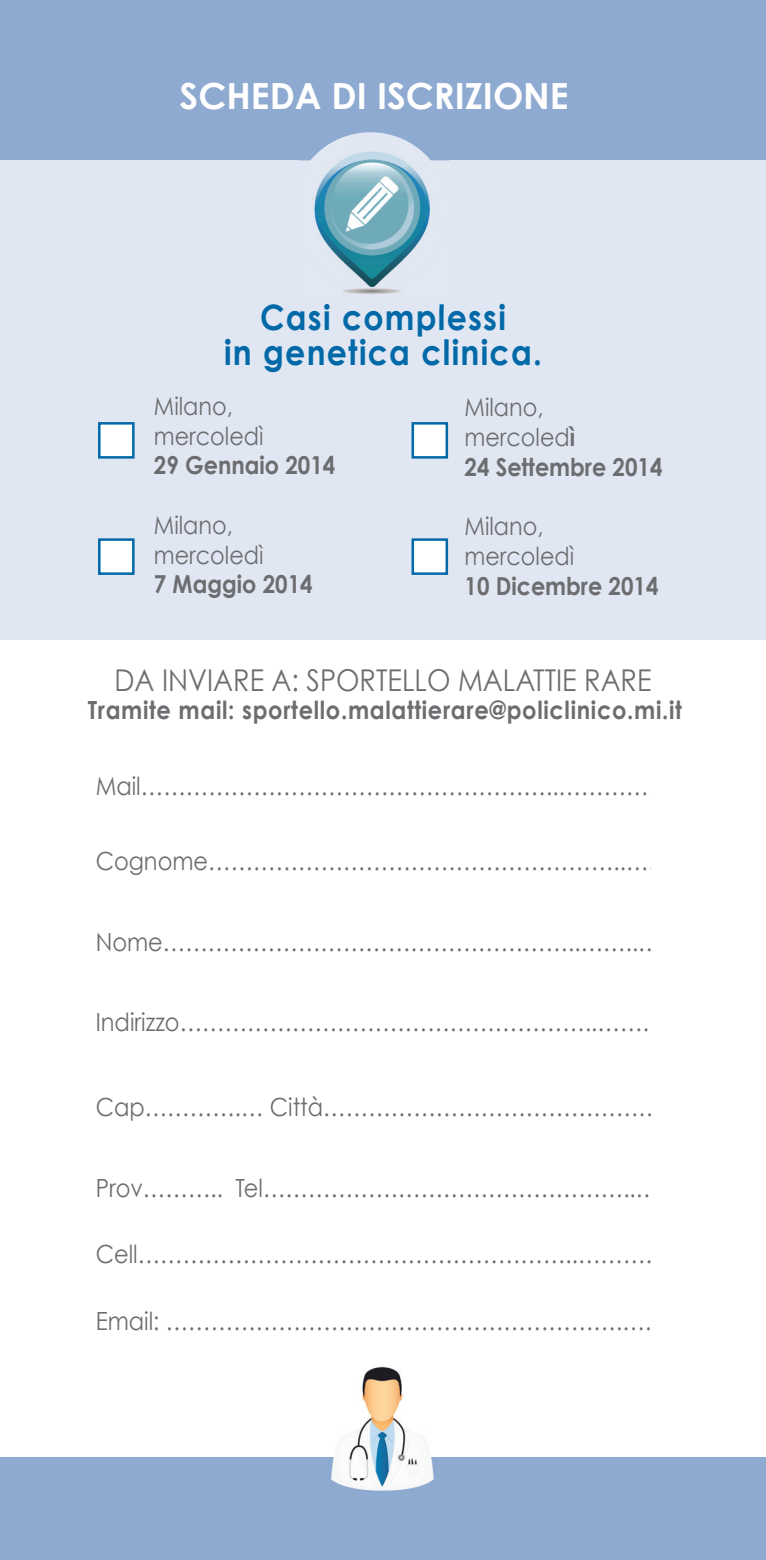
<style>
.page{position:relative;width:766px;height:1560px;background:#fff}
.page>*{position:absolute;margin:0;border:0;box-sizing:border-box;transform-origin:0 0}
.t1{font:700 36px "Century Gothic";color:#fff}
.t2{font:700 35px/35px "Century Gothic";letter-spacing:.04em;color:#0169a7;text-align:center;scale:.9 1}
.t3{font:30px "Century Gothic";color:#6c6d70;scale:.9 1}
.t4{font:25px "Century Gothic";color:#6c6d70;scale:.9 1}
.t5{font:700 25px "Century Gothic";letter-spacing:.03em;color:#6c6d70;scale:.9 1}
.t6{font:700 24.75px/29.8px "Century Gothic";color:#6c6d70;scale:.9 1}
.t7{font:24.75px/29.8px "Century Gothic";color:#6c6d70;scale:.9 1}
.s1{font-weight:400}
</style>
<div class="page">
<div style="left:0;top:1456px;width:765px;height:103px;background:#8eaad1"></div>
<img style="left:325px;top:1366px;width:119px;height:125px">
<div style="left:0;top:0;width:765px;height:223px;background:#8eaad1"></div>
<div style="left:0;top:161px;width:765px;height:479px;background:#e1e7f2"></div>
<img style="left:324px;top:304px;width:120px;height:4px">
<img style="left:298px;top:138px;width:151px;height:151px">
<div style="left:98px;top:422px;width:36px;height:36px;background:#fff;border:2px solid #0169a7"></div>
<div style="left:411px;top:422px;width:37px;height:36px;background:#fff;border:2px solid #0169a7"></div>
<div style="left:98px;top:538px;width:36px;height:37px;background:#fff;border:2px solid #0169a7"></div>
<div style="left:411px;top:538px;width:37px;height:37px;background:#fff;border:2px solid #0169a7"></div>
<h1 class="t1" style="left:179px;top:73px;width:390px">SCHEDA DI ISCRIZIONE</h1>
<h2 class="t2" style="left:224px;top:299px;width:354px">Casi complessi<br>in genetica clinica.</h2>
<p class="t7" style="left:154px;top:391px;width:123px">Milano, mercoledì</p>
<p class="t6" style="left:154px;top:450px;width:203px">29 Gennaio 2014</p>
<p class="t7" style="left:154px;top:509px;width:123px">Milano, mercoledì</p>
<p class="t6" style="left:154px;top:568px;width:178px">7 Maggio 2014</p>
<p class="t6" style="left:464px;top:392px;width:221px"><span class="s1">Milano,<br>mercoled</span>ì<br>24 Settembre 2014</p>
<p class="t7" style="left:464px;top:511px;width:123px">Milano, mercoledì</p>
<p class="t6" style="left:464px;top:570px;width:217px">10 Dicembre 2014</p>
<p class="t3" style="left:114px;top:661px;width:598px">DA INVIARE A: SPORTELLO MALATTIE RARE</p>
<p class="t5" style="left:88px;top:694px;width:661px">Tramite mail: sportello.malattierare@policlinico.mi.it</p>
<p class="t4" style="left:96px;top:770px;width:640px">Mail………………………………………………..……………</p>
<p class="t4" style="left:96px;top:846px;width:640px">Cognome………………………………………………..……</p>
<p class="t4" style="left:96px;top:926px;width:629px">Nome………………………………………………..……..…</p>
<p class="t4" style="left:96px;top:1006px;width:640px">Indirizzo………………………………………………..……….</p>
<p class="t4" style="left:96px;top:1091px;width:636px">Cap………….… Città……………………………………….</p>
<p class="t4" style="left:96px;top:1172px;width:651px">Prov……….. Tel…………………………………………..……</p>
<p class="t4" style="left:96px;top:1238px;width:637px">Cell…………………………………………………..…………</p>
<p class="t4" style="left:96px;top:1305px;width:636px">Email: …………………………………………………….……</p>
</div>
